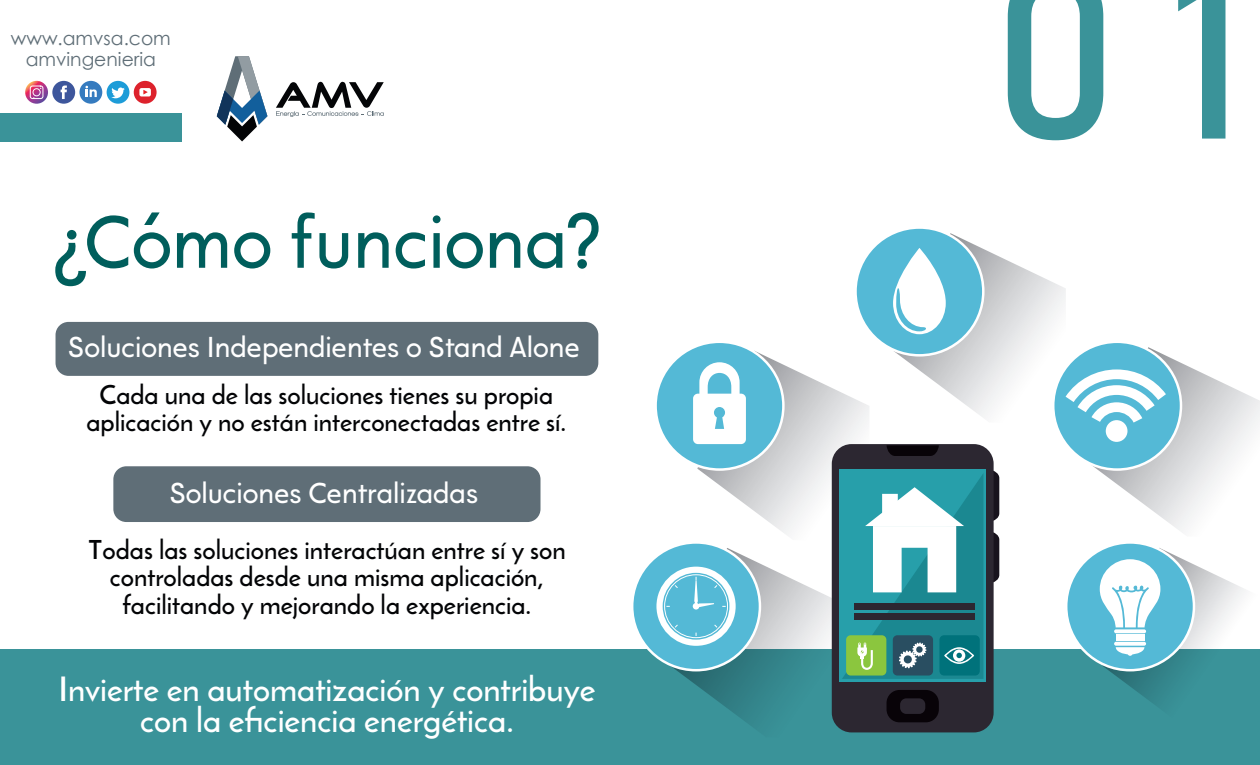
<style>
.page{position:relative;width:1260px;height:765px;background:#fff}
.page>*{position:absolute;margin:0;border:0;box-sizing:border-box;transform-origin:0 0}
.t1{font:235.75px "Bahnschrift";color:#3a9399}
.t2{font:73.75px "Modeco Trial";letter-spacing:-.025em;color:#005e5c}
.t3{font:33.75px/31.2px "Reem Kufi";color:#fff;text-align:center}
.t4{font:28.75px "Modeco Trial";letter-spacing:-.025em;color:#fff}
.t5{font:26.25px/27.5px "Reem Kufi";color:#030406;text-align:center}
.t6{font:18.75px/21px "Century Gothic";color:#5f6e77;text-align:center}
</style>
<div class="page">
<div style="left:1px;top:650px;width:1259px;height:115px;background:#3a9399"></div>
<svg style="left:217px;top:56px;width:50px;height:85px"></svg>
<svg style="left:276px;top:81px;width:108px;height:36px"></svg>
<div style="left:56px;top:322px;width:542px;height:54px;background:#5f6e77;border-radius:13px"></div>
<div style="left:113px;top:466px;width:428px;height:56px;background:#5f6e77;border-radius:13px"></div>
<div style="left:632px;top:542px;width:128px;height:128px;background:#54b9d6;border-radius:50%"></div>
<svg style="left:656px;top:233px;width:604px;height:500px"></svg>
<div style="left:134px;top:81px;width:23px;height:23px;background:#dd222c;border-radius:50%"></div>
<div style="left:139px;top:88px;width:12px;height:8px;background:#fff;border-radius:2px"></div>
<svg style="left:143px;top:90px;width:5px;height:4px"></svg>
<div style="left:79px;top:81px;width:23px;height:23px;background:#357bbf;border-radius:50%"></div>
<svg style="left:85px;top:86px;width:12px;height:11px"></svg>
<div style="left:107px;top:81px;width:22px;height:23px;background:#1d9cd8;border-radius:50%"></div>
<svg style="left:111px;top:88px;width:14px;height:10px"></svg>
<svg style="left:25px;top:81px;width:23px;height:23px"></svg>
<svg style="left:30px;top:86px;width:13px;height:13px"></svg>
<div style="left:52px;top:81px;width:23px;height:23px;background:#3d569c;border-radius:50%"></div>
<svg style="left:61px;top:86px;width:6px;height:13px"></svg>
<div style="left:0;top:113px;width:181px;height:29px;background:#3a9399"></div>
<p class="t6" style="left:11px;top:27px;width:161px">www.amvsa.com amvingenieria</p>
<h2 class="t2" style="left:52px;top:192px;width:552px">¿Cómo funciona?</h2>
<p class="t4" style="left:68px;top:327px;width:514px">Soluciones Independientes o Stand Alone</p>
<p class="t5" style="left:86px;top:383px;width:481px">Cada una de las soluciones tienes su propia aplicación y no están interconectadas entre sí.</p>
<p class="t4" style="left:169px;top:473px;width:311px">Soluciones Centralizadas</p>
<p class="t5" style="left:88px;top:538px;width:479px">Todas las soluciones interactúan entre sí y son controladas desde una misma aplicación, facilitando y mejorando la experiencia.</p>
<p class="t3" style="left:58px;top:676px;width:539px">Invierte en automatización y contribuye con la eficiencia energética.</p>
<h1 class="t1" style="left:991px;top:-123px;width:257px">01</h1>
</div>
